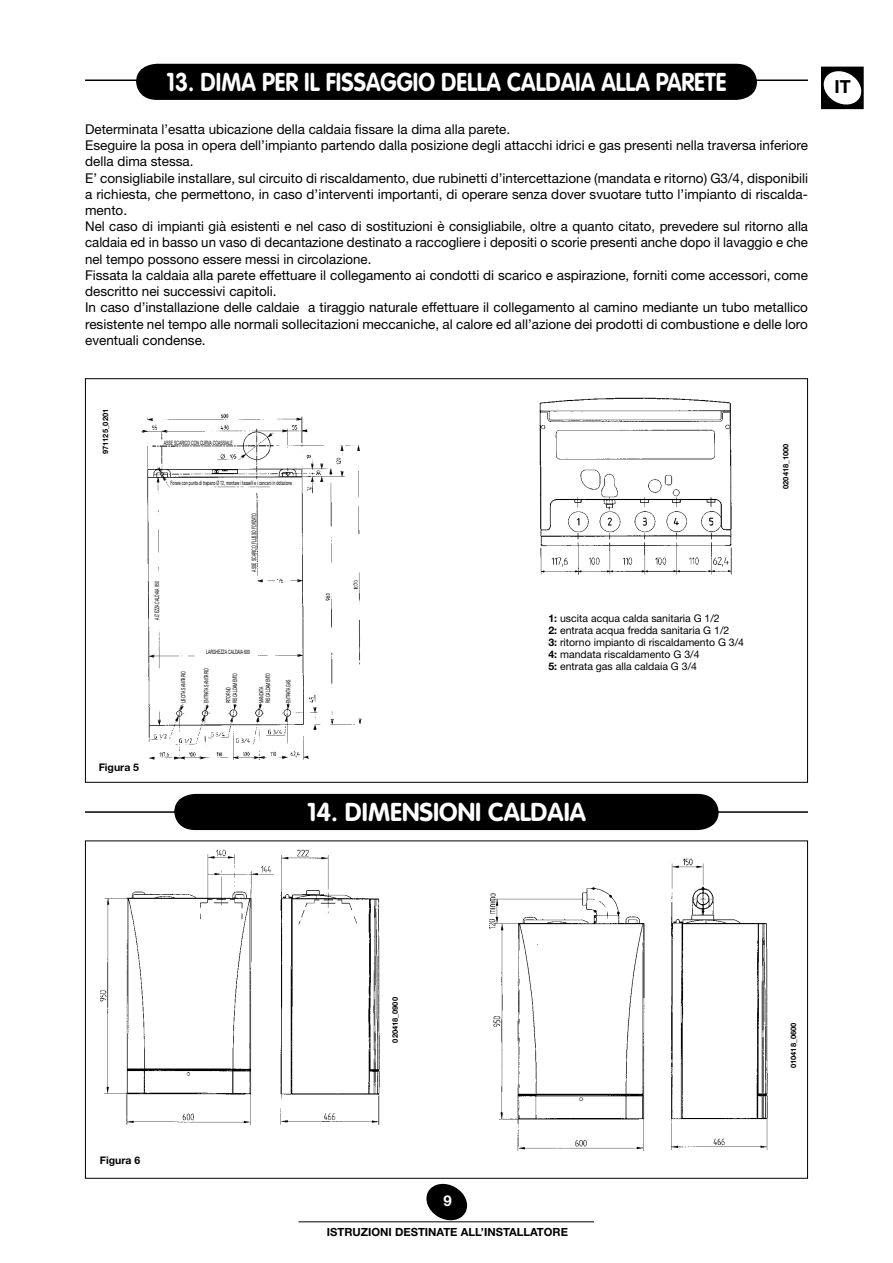
<style>
.page{position:relative;width:893px;height:1263px;background:#fff}
.page>*{position:absolute;margin:0;border:0;box-sizing:border-box;transform-origin:0 0}
.t1{font:700 25.5px "VAG Rounded Std";color:#fff;scale:.9 1}
.t2{font:700 25.5px "VAG Rounded Std";color:#fff}
.t3{font:700 18px "Helvetica Neue LT Std";color:#000}
.t4{font:13.5px/16.2px "Helvetica Neue LT Std";color:#000}
.t5{font:700 11.25px "Helvetica Neue LT Std";color:#000}
.t6{font:10.5px/12px "Helvetica Neue LT Std";color:#000}
.t7{font:700 10.5px "Helvetica Neue LT Std";color:#000}
.t8{font:700 7.5px "Helvetica Neue LT Std";color:#000}
.t9{font:6px/6.6px "Helvetica Neue LT Std";color:#000;scale:.6 1}
.s1{font-weight:700}
</style>
<div class="page">
<svg style="left:426px;top:1183px;width:42px;height:38px"></svg>
<hr style="left:298px;top:1221px;width:296px;height:1px;background:#000">
<div style="left:821px;top:67px;width:43px;height:42px;border:2px solid #000"></div>
<svg style="left:821px;top:66px;width:43px;height:42px"></svg>
<hr style="left:85px;top:80px;width:723px;height:1px;background:#000">
<img style="left:489px;top:859px;width:278px;height:292px">
<img style="left:100px;top:850px;width:279px;height:275px">
<img style="left:540px;top:398px;width:191px;height:176px">
<img style="left:141px;top:414px;width:221px;height:345px">
<svg style="left:135px;top:63px;width:623px;height:37px;background:#090909"></svg>
<svg style="left:174px;top:793px;width:545px;height:38px;background:#101010"></svg>
<hr style="left:710px;top:811px;width:98px;height:2px;background:#000">
<hr style="left:85px;top:811px;width:99px;height:2px;background:#000">
<h1 class="t1" style="left:167px;top:67px;width:624px">13. DIMA PER IL FISSAGGIO DELLA CALDAIA ALLA PARETE</h1>
<p class="t4" style="left:85px;top:121px;width:724px">Determinata l’esatta ubicazione della caldaia fissare la dima alla parete.<br>Eseguire la posa in opera dell’impianto partendo dalla posizione degli attacchi idrici e gas presenti nella traversa inferiore della dima stessa.<br>E’ consigliabile installare, sul circuito di riscaldamento, due rubinetti d’intercettazione (mandata e ritorno) G3/4, disponibili a richiesta, che permettono, in caso d’interventi importanti, di operare sen-za dover svuotare tutto l’impianto di riscalda&shy;mento.<br>Nel caso di impianti già esistenti e nel caso di sostituzioni è consigliabile, oltre a quanto citato, prevedere sul ritorno alla caldaia ed in basso un vaso di decantazione destinato a raccogliere i depositi o scorie presenti anche dopo il lavaggio e che nel tempo possono essere messi in circolazione.<br>Fissata la caldaia alla parete effettuare il collegamento ai condotti di scarico e aspirazione, forniti come accessori, come descritto nei successivi capitoli.<br>In caso d’installazione delle caldaie a tiraggio naturale effettuare il collegamento al camino mediante un tubo metallico resistente nel tempo alle normali sollecitazioni meccaniche, al calore ed all’azione dei prodotti di combustione e delle loro eventuali condense.</p>
<p class="t8" style="left:101px;top:454px;width:47px;rotate:-90deg">971125_0201</p>
<p class="t9" style="left:164px;top:440px;width:5px">asse</p>
<p class="t9" style="left:174px;top:440px;width:5px">scarico</p>
<p class="t9" style="left:191px;top:440px;width:20px">con curva</p>
<p class="t9" style="left:213px;top:440px;width:5px">coassiale</p>
<p class="t9" style="left:171px;top:480px;width:204px">Forare con punta di trapano Ø 12, montare i tasselli e i cancani in dotazione</p>
<p class="t9" style="left:154px;top:619px;width:65px;rotate:-90deg">altezza caldaia 950</p>
<p class="t9" style="left:251px;top:571px;width:99px;rotate:-90deg">assescaricoflussoforzato</p>
<p class="t9" style="left:206px;top:648px;width:42px">larg hezza caldaia</p>
<p class="t9" style="left:244px;top:648px;width:12px">600</p>
<p class="t9" style="left:203px;top:703px;width:59px;rotate:-90deg">entrata sanitario</p>
<p class="t9" style="left:180px;top:703px;width:54px;rotate:-90deg">uscita sanitario</p>
<p class="t9" style="left:225px;top:703px;width:51px;rotate:-90deg">ritorno riscaldamento</p>
<p class="t9" style="left:258px;top:703px;width:51px;rotate:-90deg">mandata riscaldamento</p>
<p class="t9" style="left:285px;top:703px;width:41px;rotate:-90deg">entrata gas</p>
<p class="t6" style="left:548px;top:612px;width:197px"><span class="s1">1:</span> uscita acqua calda sanitaria G 1/2<br><span class="s1">2:</span> entrata acqua fredda sanitaria G 1/2<br><span class="s1">3:</span> ritorno impianto di riscaldamento G 3/4<br><span class="s1">4:</span> mandata riscaldamento G 3/4<br><span class="s1">5:</span> entrata gas alla caldaia G 3/4</p>
<p class="t7" style="left:99px;top:761px;width:42px">FIGURA 5</p>
<h1 class="t2" style="left:307px;top:797px;width:280px">14. DIMENSIONI CALDAIA</h1>
<p class="t8" style="left:781px;top:489px;width:47px;rotate:-90deg">020418_1000</p>
<h2 class="t3" style="left:834px;top:75px;width:9px">IT</h2>
<p class="t7" style="left:100px;top:1153px;width:42px">FIGURA 6</p>
<p class="t8" style="left:390px;top:1043px;width:47px;rotate:-90deg">020418_0900</p>
<p class="t5" style="left:327px;top:1225px;width:243px">ISTRUZIONI DESTINATE ALL’INSTALLATORE</p>
<p class="t8" style="left:789px;top:1068px;width:47px;rotate:-90deg">010418_0600</p>
</div>
